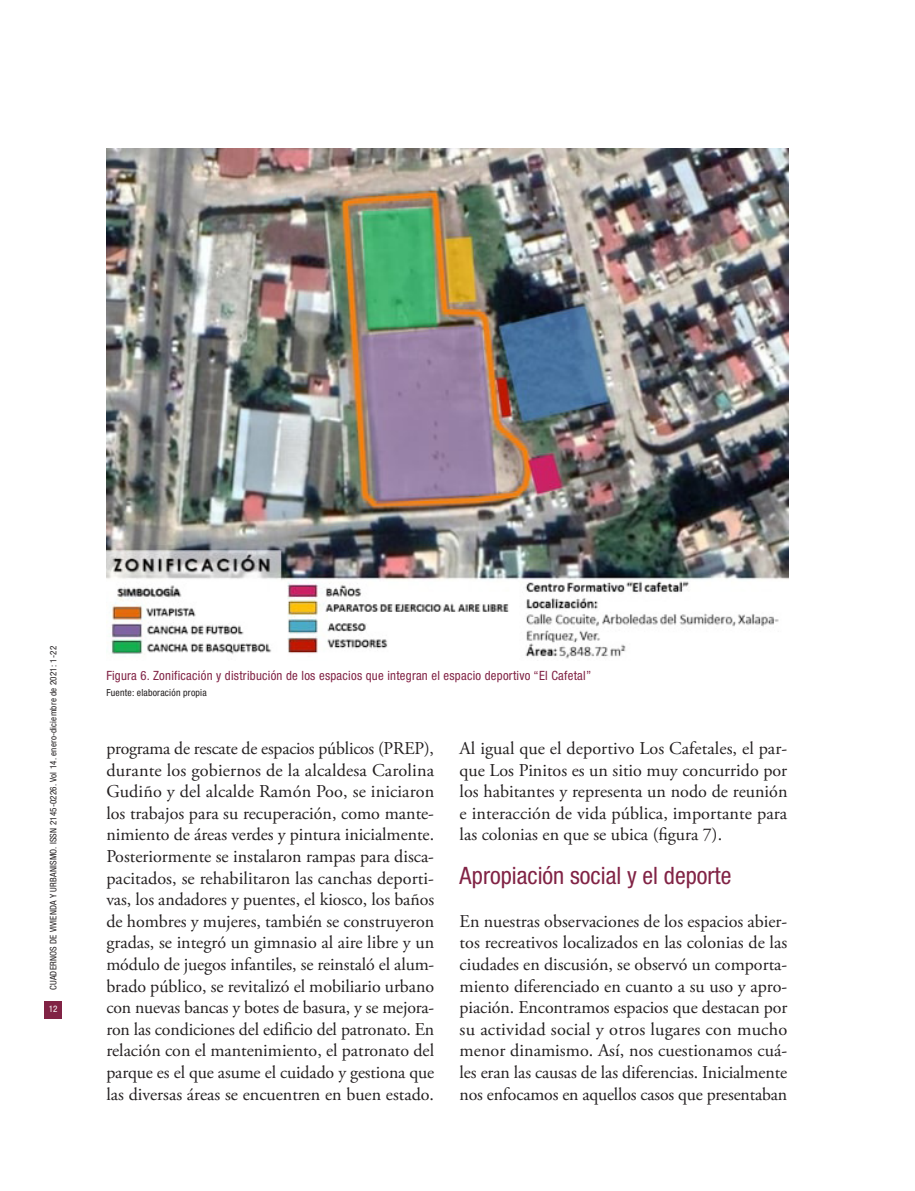
<style>
.page{position:relative;width:915px;height:1191px;background:#fff}
.page>*{position:absolute;margin:0;border:0;box-sizing:border-box;transform-origin:0 0}
.Título1{font:condensed 24px "Helvetica Neue LT Std";color:#812345}
.Cuerpo_texto_2{font:18px/21.6px "Adobe Garamond Pro";color:#231f20;text-align:justify}
.Figura-Tabla{font:condensed 12.75px "Helvetica Neue LT Std";letter-spacing:.02em;color:#812345}
.Fuente{font:condensed 9.75px "Helvetica Neue LT Std";letter-spacing:.02em;color:#231f20}
.t1{font:condensed 9px "Helvetica Neue LT Std";letter-spacing:.02em;color:#231f20}
.t2{font:condensed 9px "Helvetica Neue LT Std";color:#fff}
</style>
<div class="page">
<div style="left:44px;top:1000px;width:17px;height:18px;background:#812345"></div>
<img style="left:106px;top:149px;width:681px;height:510px">
<p class="t1" style="left:48px;top:990px;width:345px;rotate:-90deg">CUADERNOS DE VIVIENDA Y URBANISMO. ISSN 2145-0226. Vol 14. enero-diciembre de 2021: 1-22</p>
<p class="t2" style="left:49px;top:1004px;width:10px">12</p>
<p class="Figura-Tabla" style="left:106px;top:668px;width:486px">Figura 6. Zonificación y distribución de los espacios que integran el espacio deportivo “El Cafetal”</p>
<p class="Fuente" style="left:106px;top:687px;width:102px">Fuente: elaboración propia</p>
<p class="Cuerpo_texto_2" style="left:106px;top:738px;width:329px">programa de rescate de espacios públicos (PREP), durante los gobiernos de la alcaldesa Carolina Gudiño y del alcalde Ramón Poo, se iniciaron los trabajos para su recuperación, como mante&shy;nimiento de áreas verdes y pintura inicialmente.<br>Posteriormente se instalaron rampas para disca&shy;pacitados, se rehabilitaron las canchas deporti&shy;vas, los andadores y puentes, el kiosco, los baños de hombres y mujeres, también se construyeron gradas, se integró un gimnasio al aire libre y un módulo de juegos infantiles, se reinstaló el alum&shy;brado público, se revitalizó el mobiliario urbano con nuevas bancas y botes de basura, y se mejora&shy;ron las condiciones del edificio del patronato. En relación con el mantenimiento, el patronato del parque es el que asume el cuidado y gestiona que las diversas áreas se encuentren en buen estado.</p>
<p class="Cuerpo_texto_2" style="left:459px;top:738px;width:329px">Al igual que el deportivo Los Cafetales, el par&shy;que Los Pinitos es un sitio muy concurrido por los habitantes y representa un nodo de reunión e interacción de vida pública, importante para las colonias en que se ubica (figura 7).</p>
<p class="Título1" style="left:459px;top:862px;width:273px">Apropiación social y el deporte</p>
<p class="Cuerpo_texto_2" style="left:459px;top:911px;width:329px">En nuestras observaciones de los espacios abier&shy;tos recreativos localizados en las colonias de las ciudades en discusión, se observó un comporta&shy;miento diferenciado en cuanto a su uso y apro&shy;piación. Encontramos espacios que destacan por su actividad social y otros lugares con mucho menor dinamismo. Así, nos cuestionamos cuá&shy;les eran las causas de las diferencias. Inicialmente nos enfocamos en aquellos casos que presentaban</p>
</div>
